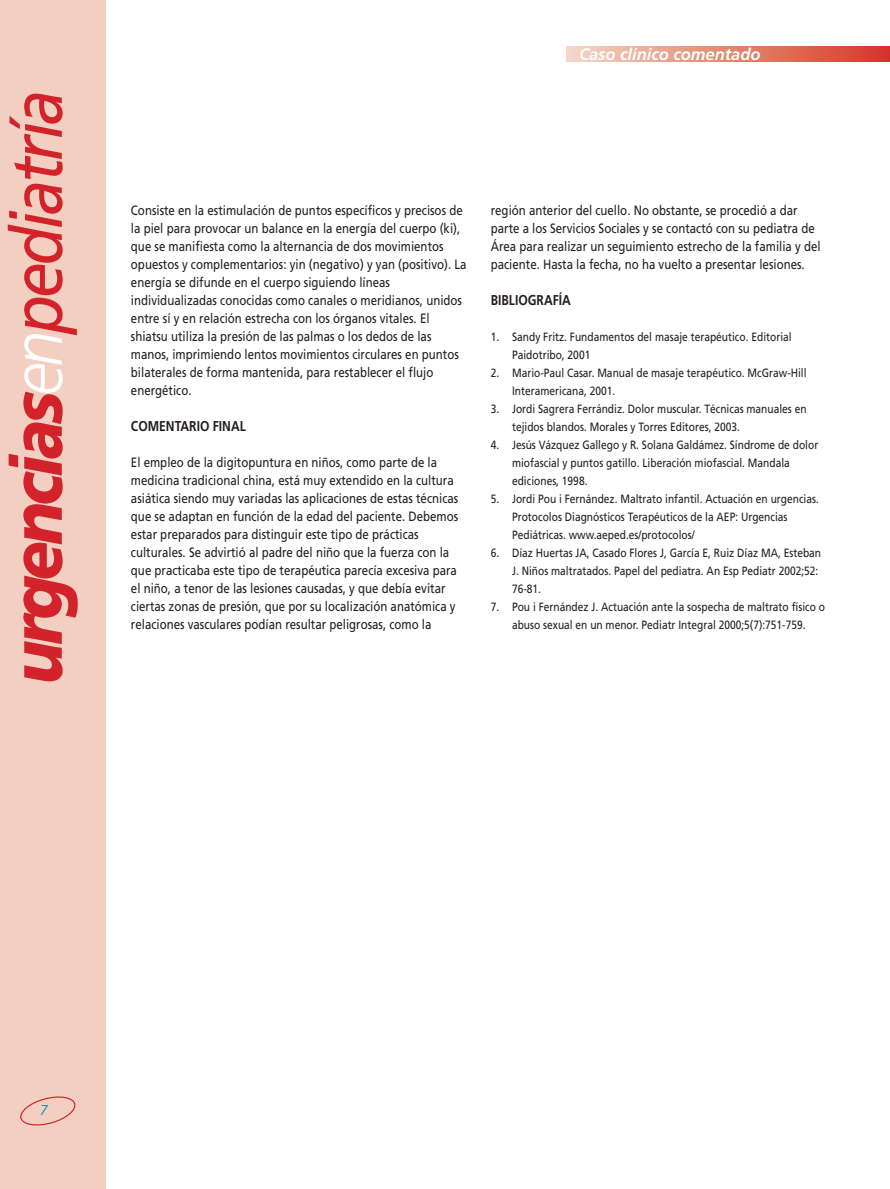
<style>
.page{position:relative;width:890px;height:1189px;background:#fff}
.page>*{position:absolute;margin:0;border:0;box-sizing:border-box;transform-origin:0 0}
.t1{font:italic 900 72px "Frutiger";letter-spacing:-.06em;color:#d2232a;scale:.9 1}
.t2{font:italic 700 16.5px "Frutiger";color:#fff}
.t3{font:700 14.25px "Frutiger";color:#231f20;scale:.85 1}
.t4{font:italic 300 14.25px "Frutiger";color:#007dc5}
.t5{font:13.5px/18px "Frutiger";color:#231f20;scale:.85 1}
.t6{font:12px/18px "Frutiger";color:#231f20;scale:.85 1}
.s1{font-weight:300;color:#fff}
.s2{font-weight:400}
</style>
<div class="page">
<div style="left:0;top:0;width:105px;height:1188px;background:#f3cfc1"></div>
<svg style="left:566px;top:47px;width:323px;height:15px;background:#e38773"></svg>
<svg style="left:20px;top:1096px;width:56px;height:30px"></svg>
<h1 class="t1" style="left:8px;top:684px;width:662px;rotate:-90deg">urgencias<span class="s1">en</span><span class="s2">pediatría</span></h1>
<p class="t2" style="left:579px;top:48px;width:183px">Caso clínico comentado</p>
<p class="t5" style="left:131px;top:202px;width:396px">Consiste en la estimulación de puntos específicos y precisos de la piel para provocar un balance en la energía del cuerpo (ki), que se manifiesta como la alternancia de dos movimientos opuestos y complementarios: yin (negativo) y yan (positivo). La energía se difunde en el cuerpo siguiendo líneas individualizadas conocidas como canales o meridianos, unidos entre sí y en relación estrecha con los órganos vitales. El shiatsu utiliza la presión de las palmas o los dedos de las manos, imprimiendo lentos movimientos circulares en puntos bilaterales de forma mantenida, para restablecer el flujo energético.</p>
<p class="t3" style="left:131px;top:420px;width:137px">COMENTARIO FINAL</p>
<p class="t5" style="left:131px;top:454px;width:386px">El empleo de la digitopuntura en niños, como parte de la medicina tradicional china, está muy extendido en la cultura asiática siendo muy variadas las aplicaciones de estas técnicas que se adaptan en función de la edad del paciente. Debemos estar preparados para distinguir este tipo de prácticas culturales. Se advirtió al padre del niño que la fuerza con la que practicaba este tipo de terapéutica parecía excesiva para el niño, a tenor de las lesiones causadas, y que debía evitar ciertas zonas de presión, que por su localización anatómica y relaciones vasculares podían resultar peligrosas, como la</p>
<p class="t5" style="left:490px;top:202px;width:389px">región anterior del cuello. No obstante, se procedió a dar parte a los Servicios Sociales y se contactó con su pediatra de Área para realizar un seguimiento estrecho de la familia y del paciente. Hasta la fecha, no ha vuelto a presentar lesiones.</p>
<p class="t3" style="left:490px;top:294px;width:96px">BIBLIOGRAFÍA</p>
<p class="t6" style="left:512px;top:329px;width:330px;text-indent:-21px">1. Sandy Fritz. Fundamentos del masaje terapéutico. Editorial<br>Paidotribo, 2001</p>
<p class="t6" style="left:512px;top:365px;width:348px;text-indent:-21px">2. Mario-Paul Casar. Manual de masaje terapéutico. McGraw-Hill<br>Interamericana, 2001.</p>
<p class="t6" style="left:512px;top:401px;width:348px;text-indent:-21px">3. Jordi Sagrera Ferrándiz. Dolor muscular. Técnicas manuales en tejidos blandos. Morales y Torres Editores, 2003.</p>
<p class="t6" style="left:512px;top:437px;width:362px;text-indent:-21px">4. Jesús Vázquez Gallego y R. Solana Galdámez. Síndrome de dolor miofascial y puntos gatillo. Liberación miofascial. Mandala ediciones, 1998.</p>
<p class="t6" style="left:512px;top:491px;width:362px;text-indent:-21px">5. Jordi Pou i Fernández. Maltrato infantil. Actuación en urgencias.<br>Protocolos Diagnósticos Terapéuticos de la AEP: Urgencias<br>Pediátricas. www.aeped.es/protocolos/</p>
<p class="t6" style="left:512px;top:545px;width:365px;text-indent:-21px">6. Díaz Huertas JA, Casado Flores J, García E, Ruiz Díaz MA, Esteban<br>J. Niños maltratados. Papel del pediatra. An Esp Pediatr 2002;52:<br>76-81.</p>
<p class="t6" style="left:490px;top:599px;width:395px;text-align:center">7. Pou i Fernández J. Actuación ante la sospecha de maltrato físico o abuso sexual en un menor. Pediatr Integral 2000;5(7):751-759.</p>
<p class="t4" style="left:40px;top:1104px;width:9px">7</p>
</div>
